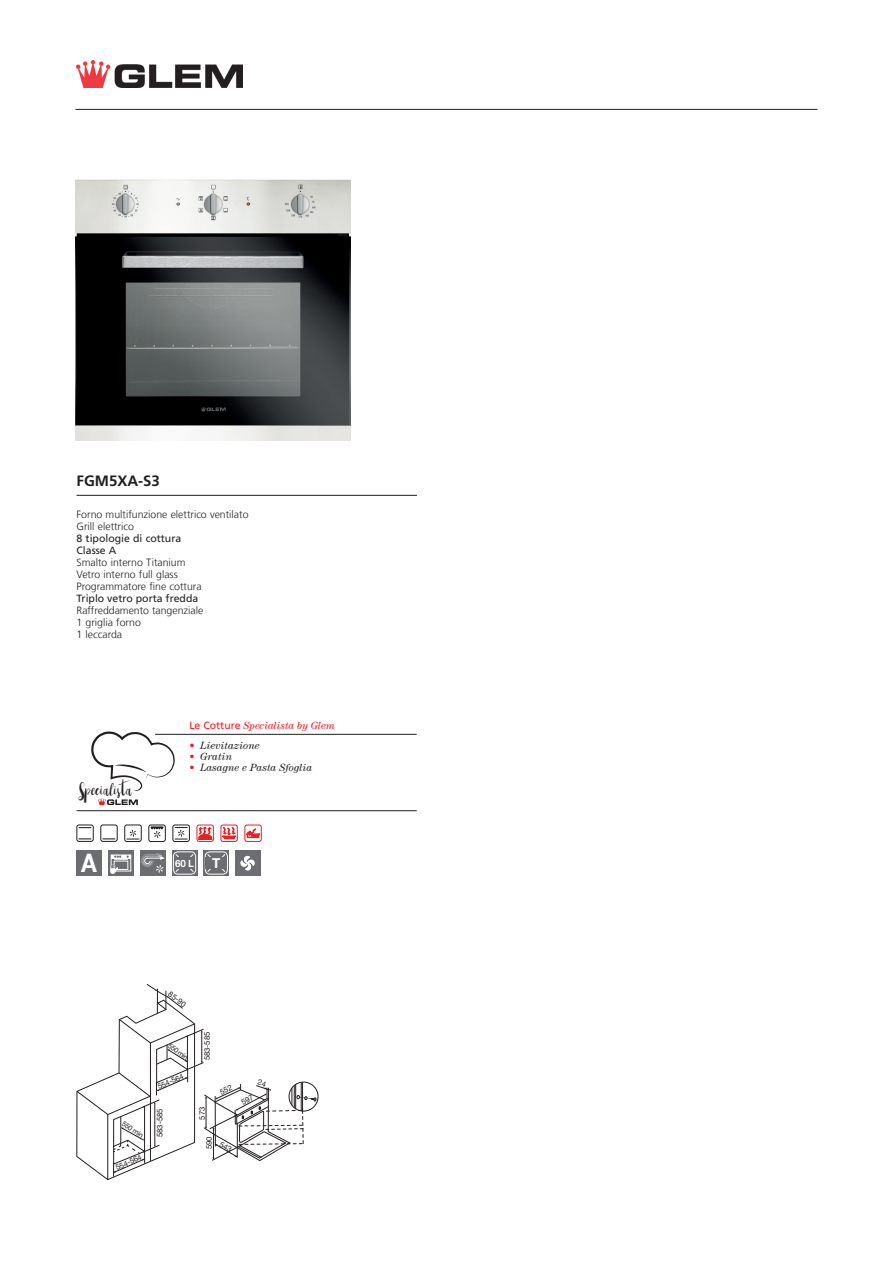
<style>
.page{position:relative;width:893px;height:1263px;background:#fff}
.page>*{position:absolute;margin:0;border:0;box-sizing:border-box;transform-origin:0 0}
.t1{font:700 25.5px "Helvetica Neue LT Com";color:#fff;scale:.9 1}
.t2{font:700 15px "Frutiger LT Com";color:#231f20}
.t3{font:700 13.5px "Helvetica Neue LT Com";color:#fff}
.t4{font:11.7px "Amber Light Font";letter-spacing:.04em;color:#231f20}
.Normale{font:300 10.5px "Frutiger LT Com";color:#231f20}
.Normale-2{font:10.5px "Frutiger LT Com";color:#231f20}
.Normale-3{font:italic 10.5px "Century Std";color:#231f20}
.t5{font:italic 10.5px "Century Std";letter-spacing:-.01em;color:#ee1d23}
.t6{font:700 9.9px "Helvetica Neue LT Com";color:#fff}
.t7{font:7.65px "Helvetica Neue LT Com";letter-spacing:-.005em;color:#231f20}
.t8{font:7.05px "Helvetica Neue LT Com";color:#231f20}
.s1{font-family:"Frutiger LT Com";font-style:normal}
.s2{color:#ee1d23}
.s3{color:#d1232a}
</style>
<div class="page">
<div style="left:289px;top:1082px;width:29px;height:29px;border:1px solid #231f20;border-radius:50%"></div>
<hr style="left:77px;top:495px;width:340px;height:1px;background:#231f20">
<svg style="left:108px;top:850px;width:26px;height:26px"></svg>
<div style="left:111px;top:855px;width:20px;height:16px;border:1px solid #fff"></div>
<hr style="left:111px;top:855px;width:20px;height:3px;background:#fff">
<svg style="left:110px;top:856px;width:18px;height:18px"></svg>
<div style="left:140px;top:850px;width:25px;height:26px;background:#6c6d70"></div>
<svg style="left:141px;top:852px;width:25px;height:21px"></svg>
<svg style="left:204px;top:850px;width:25px;height:26px"></svg>
<svg style="left:207px;top:854px;width:19px;height:18px"></svg>
<div style="left:205px;top:852px;width:23px;height:22px;border:1px solid #fff;border-radius:5px"></div>
<div style="left:205px;top:857px;width:22px;height:12px;background:#6c6d70"></div>
<div style="left:77px;top:850px;width:25px;height:26px;background:#6c6d70"></div>
<svg style="left:172px;top:850px;width:25px;height:26px"></svg>
<svg style="left:175px;top:854px;width:19px;height:18px"></svg>
<div style="left:173px;top:852px;width:23px;height:22px;border:1px solid #fff;border-radius:5px"></div>
<div style="left:175px;top:857px;width:19px;height:12px;background:#6c6d70"></div>
<div style="left:235px;top:850px;width:25px;height:26px;background:#6c6d70"></div>
<svg style="left:240px;top:856px;width:15px;height:15px"></svg>
<hr style="left:155px;top:734px;width:262px;height:1px;background:#231f20">
<hr style="left:77px;top:810px;width:340px;height:1px;background:#231f20">
<svg style="left:91px;top:731px;width:84px;height:60px"></svg>
<svg style="left:98px;top:798px;width:40px;height:7px"></svg>
<svg style="left:172px;top:824px;width:18px;height:18px"></svg>
<svg style="left:124px;top:824px;width:18px;height:18px"></svg>
<svg style="left:100px;top:824px;width:18px;height:18px"></svg>
<svg style="left:76px;top:824px;width:18px;height:18px"></svg>
<svg style="left:148px;top:824px;width:18px;height:18px"></svg>
<svg style="left:244px;top:824px;width:18px;height:18px"></svg>
<svg style="left:220px;top:824px;width:18px;height:18px"></svg>
<svg style="left:196px;top:824px;width:18px;height:18px"></svg>
<img style="left:75px;top:180px;width:276px;height:260px">
<img style="left:75px;top:180px;width:275px;height:245px">
<img style="left:77px;top:60px;width:165px;height:28px">
<hr style="left:75px;top:109px;width:742px;height:1px;background:#231f20">
<svg style="left:76px;top:984px;width:240px;height:197px"></svg>
<p class="t2" style="left:77px;top:472px;width:85px">FGM5XA-S3</p>
<p class="Normale" style="left:77px;top:509px;width:173px">Forno multifunzione elettrico ventilato</p>
<p class="Normale" style="left:77px;top:521px;width:59px">Grill elettrico</p>
<p class="Normale-2" style="left:77px;top:533px;width:106px">8 tipologie di cottura</p>
<p class="Normale-2" style="left:77px;top:545px;width:41px">Classe A</p>
<p class="Normale" style="left:77px;top:557px;width:110px">Smalto interno Titanium</p>
<p class="Normale" style="left:77px;top:569px;width:103px">Vetro interno full glass</p>
<p class="Normale" style="left:77px;top:581px;width:127px">Programmatore fine cottura</p>
<p class="Normale-2" style="left:77px;top:593px;width:123px">Triplo vetro porta fredda</p>
<p class="Normale" style="left:77px;top:605px;width:128px">Raffreddamento tangenziale</p>
<p class="Normale" style="left:77px;top:617px;width:66px">1 griglia forno</p>
<p class="Normale" style="left:77px;top:629px;width:47px">1 leccarda</p>
<p class="t5" style="left:189px;top:719px;width:147px"><span class="s1">Le Cotture</span> Specialista by Glem</p>
<p class="t4" style="left:78px;top:784px;width:57px">Specialista</p>
<p class="Normale-3" style="left:189px;top:739px;width:72px"><span class="s2">•</span> Lievitazione</p>
<p class="Normale-3" style="left:189px;top:750px;width:44px"><span class="s2">•</span> Gratin</p>
<p class="Normale-3" style="left:189px;top:761px;width:124px"><span class="s3">•</span> Lasagne e Pasta Sfoglia</p>
<p class="t1" style="left:81px;top:847px;width:19px">A</p>
<p class="t6" style="left:175px;top:857px;width:20px">60 L</p>
<p class="t3" style="left:212px;top:854px;width:10px">T</p>
<p class="t8" style="left:125px;top:1119px;width:25px;rotate:31deg">550 min</p>
<p class="t7" style="left:114px;top:1163px;width:29px;rotate:-24deg">554-564</p>
<p class="t7" style="left:172px;top:989px;width:22px;rotate:37deg">85-90</p>
<p class="t8" style="left:171px;top:1041px;width:24px;rotate:34deg">550 min</p>
<p class="t7" style="left:156px;top:1082px;width:29px;rotate:-24deg">554-564</p>
<p class="t7" style="left:155px;top:1137px;width:30px;rotate:-90deg">583-585</p>
<p class="t7" style="left:202px;top:1060px;width:30px;rotate:-90deg">583-585</p>
<p class="t7" style="left:197px;top:1119px;width:14px;rotate:-90deg">573</p>
<p class="t7" style="left:204px;top:1149px;width:14px;rotate:-90deg">590</p>
</div>
